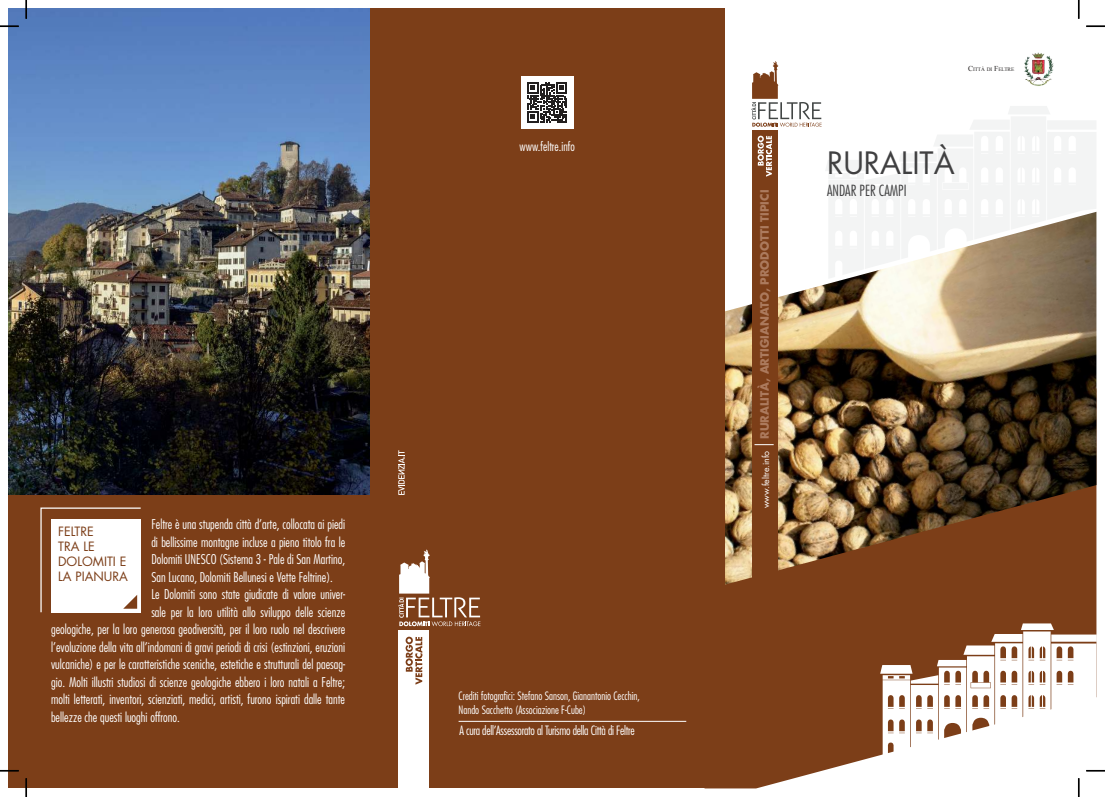
<style>
.page{position:relative;width:1105px;height:797px;background:#fff}
.page>*{position:absolute;margin:0;border:0;box-sizing:border-box;transform-origin:0 0}
.t1{font:30px "Futura";color:#404041}
.t2{font:300 condensed 15px "Futura";color:#404041}
.t3{font:300 condensed 13.12px "Futura";color:#fff}
.t4{font:300 condensed 12.5px "Futura";letter-spacing:-.02em;color:#fff}
.t5{font:12.5px/15px "Futura";color:#7c3e18}
.t6{font:300 condensed 12.5px "Futura";color:#fff}
.t7{font:300 condensed 11.25px/13.8px "Futura";color:#fff}
.t8{font:700 11.25px "Futura";color:#ac7a5d}
.t9{font:5.25px "Times New Roman";color:#221f1f}
.s1{font-weight:400;font-size:8.75px;color:#fff}
.s2{font-size:7.5px}
</style>
<div class="page">
<svg style="left:826px;top:106px;width:270px;height:106px;fill:#f3f4f4"></svg>
<div style="left:9px;top:9px;width:361px;height:779px;background:#7c3e18"></div>
<svg style="left:724px;top:586px;width:372px;height:202px;fill:#7c3e18"></svg>
<img style="left:724px;top:212px;width:372px;height:374px">
<div style="left:370px;top:9px;width:354px;height:779px;background:#7c3e18"></div>
<img style="left:9px;top:9px;width:361px;height:486px">
<svg style="left:398px;top:450px;width:7px;height:45px"></svg>
<svg style="left:880px;top:623px;width:216px;height:133px"></svg>
<div style="left:399px;top:630px;width:30px;height:158px;background:#fff"></div>
<svg style="left:406px;top:636px;width:16px;height:48px"></svg>
<svg style="left:398px;top:549px;width:82px;height:77px"></svg>
<div style="left:521px;top:76px;width:53px;height:53px;background:#fff"></div>
<svg style="left:527px;top:82px;width:40px;height:40px"></svg>
<div style="left:752px;top:130px;width:26px;height:564px;background:#7c3e18"></div>
<svg style="left:758px;top:136px;width:14px;height:41px"></svg>
<svg style="left:751px;top:61px;width:71px;height:66px"></svg>
<svg style="left:754px;top:444px;width:20px;height:1px"></svg>
<svg style="left:40px;top:507px;width:101px;height:106px"></svg>
<img style="left:1024px;top:52px;width:30px;height:34px">
<hr style="left:459px;top:721px;width:227px;height:1px;background:#fff">
<svg style="left:0;top:25px;width:19px;height:2px"></svg>
<svg style="left:1086px;top:25px;width:19px;height:2px"></svg>
<svg style="left:0;top:770px;width:19px;height:1px"></svg>
<svg style="left:1086px;top:770px;width:19px;height:1px"></svg>
<svg style="left:25px;top:0;width:2px;height:19px"></svg>
<svg style="left:25px;top:778px;width:2px;height:19px"></svg>
<svg style="left:1078px;top:0;width:1px;height:19px"></svg>
<svg style="left:1078px;top:778px;width:1px;height:19px"></svg>
<p class="t6" style="left:519px;top:141px;width:57px">www.feltre.info</p>
<p class="t3" style="left:151px;top:518px;width:195px">Feltre è una stupenda città d’arte, collocata ai piedi</p>
<p class="t3" style="left:151px;top:536px;width:195px">di bellissime montagne incluse a pieno titolo fra le</p>
<p class="t3" style="left:151px;top:553px;width:195px">Dolomiti UNESCO (Sistema 3 - Pale di San Martino,</p>
<p class="t3" style="left:151px;top:571px;width:183px">San Lucano, Dolomiti Bellunesi e Vette Feltrine).</p>
<p class="t3" style="left:151px;top:588px;width:195px">Le Dolomiti sono state giudicate di valore univer-</p>
<p class="t3" style="left:151px;top:606px;width:195px">sale per la loro utilità allo sviluppo delle scienze</p>
<p class="t3" style="left:51px;top:623px;width:296px">geologiche, per la loro generosa geodiversità, per il loro ruolo nel descrivere</p>
<p class="t3" style="left:51px;top:641px;width:296px">l’evoluzione della vita all’indomani di gravi periodi di crisi (estinzioni, eruzioni</p>
<p class="t3" style="left:51px;top:658px;width:296px">vulcaniche) e per le caratteristiche sceniche, estetiche e strutturali del paesag-</p>
<p class="t3" style="left:51px;top:676px;width:296px">gio. Molti illustri studiosi di scienze geologiche ebbero i loro natali a Feltre;</p>
<p class="t3" style="left:51px;top:693px;width:296px">molti letterati, inventori, scienziati, medici, artisti, furono ispirati dalle tante</p>
<p class="t3" style="left:51px;top:711px;width:130px">bellezze che questi luoghi offrono.</p>
<p class="t5" style="left:58px;top:524px;width:71px">FELTRE<br>TRA LE<br>DOLOMITI E<br>LA PIANURA</p>
<p class="t7" style="left:459px;top:689px;width:183px">Crediti fotografici: Stefano Sanson, Gianantonio Cecchin,<br>Nando Sacchetto (Associazione F-Cube)</p>
<p class="t4" style="left:459px;top:725px;width:177px">A cura dell’Assessorato al Turismo della Città di Feltre</p>
<p class="t8" style="left:760px;top:508px;width:320px;rotate:-90deg"><span class="s1">www.feltre.info</span> RURALITÀ, ARTIGIANATO, PRODOTTI TIPICI</p>
<p class="t9" style="left:968px;top:66px;width:48px"><span class="s2">C</span>ITTÀ DI <span class="s2">F</span>ELTRE</p>
<h1 class="t1" style="left:827px;top:146px;width:129px">RURALITÀ</h1>
<p class="t2" style="left:827px;top:183px;width:81px">ANDAR PER CAMPI</p>
</div>
